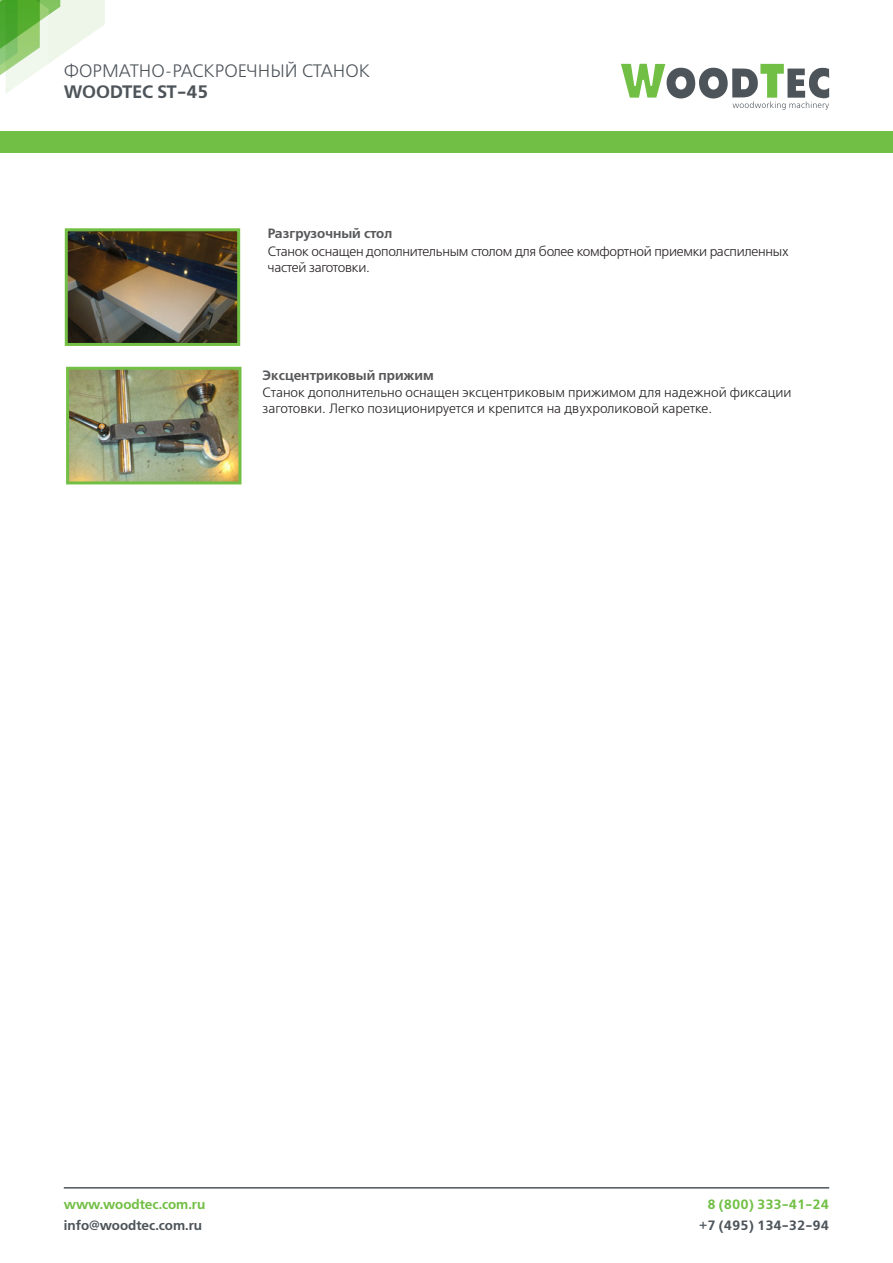
<style>
.page{position:relative;width:893px;height:1263px;background:#fff}
.page>*{position:absolute;margin:0;border:0;box-sizing:border-box;transform-origin:0 0}
.t1{font:18px "Free Set Light C";color:#4d545a}
.t2{font:18px "Free Set Demi C";color:#4d545a}
.t3{font:13.5px/16.2px "Free Set Light C";letter-spacing:-.005em;color:#231f20}
.t4{font:13.5px "Free Set Demi C";color:#57585a}
.t5{font:13.5px "Free Set Demi C";color:#4d545a}
.t6{font:13.5px "Free Set Demi C";color:#71bf44}
</style>
<div class="page">
<svg style="left:0;top:0;width:105px;height:93px"></svg>
<svg style="left:621px;top:64px;width:208px;height:46px"></svg>
<div style="left:0;top:131px;width:893px;height:21px;background:#71bf44"></div>
<hr style="left:64px;top:1187px;width:765px;height:1px;background:#4d545a">
<img style="left:69px;top:232px;width:167px;height:110px">
<div style="left:65px;top:228px;width:175px;height:118px;border:3px solid #73bf45"></div>
<img style="left:70px;top:371px;width:167px;height:109px">
<div style="left:66px;top:367px;width:175px;height:117px;border:3px solid #73bf45"></div>
<h1 class="t1" style="left:64px;top:61px;width:308px">ФОРМАТНО-РАСКРОЕЧНЫЙ СТАНОК</h1>
<h1 class="t2" style="left:64px;top:82px;width:146px">WOODTEC ST-45</h1>
<p class="t4" style="left:268px;top:226px;width:126px">Разгрузочный стол</p>
<p class="t3" style="left:268px;top:244px;width:522px">Станок оснащен дополнительным столом для более комфортной приемки распиленных частей заготовки.</p>
<p class="t4" style="left:263px;top:367px;width:173px">Эксцентриковый прижим</p>
<p class="t3" style="left:263px;top:385px;width:530px">Станок дополнительно оснащен эксцентриковым прижимом для надежной фиксации заготовки. Легко позиционируется и крепится на двухроликовой каретке.</p>
<p class="t6" style="left:64px;top:1197px;width:143px">www.woodtec.com.ru</p>
<p class="t5" style="left:64px;top:1218px;width:140px">info@woodtec.com.ru</p>
<p class="t6" style="left:707px;top:1197px;width:123px">8 (800) 333-41-24</p>
<p class="t5" style="left:699px;top:1217px;width:131px">+7 (495) 134-32-94</p>
</div>
